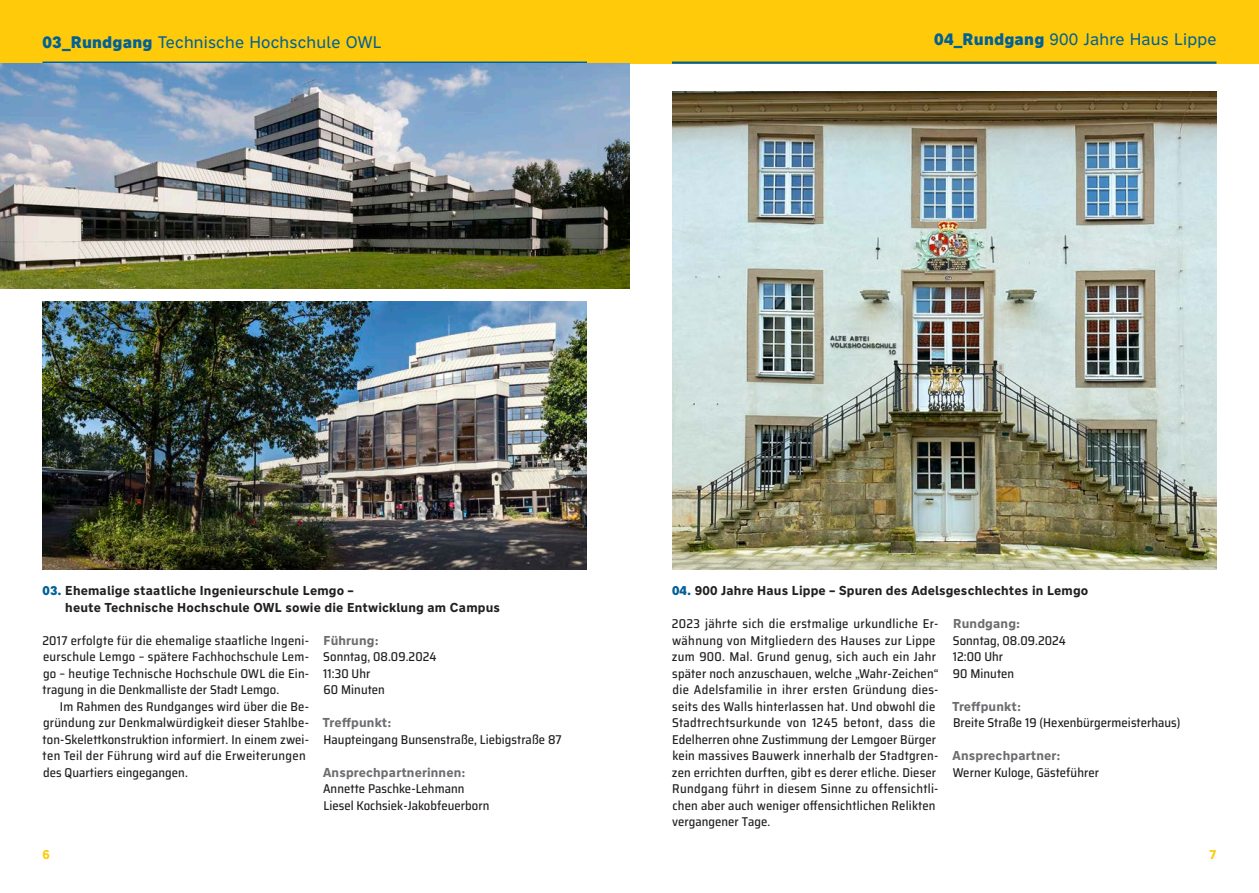
<style>
.page{position:relative;width:1259px;height:893px;background:#fff}
.page>*{position:absolute;margin:0;border:0;box-sizing:border-box;transform-origin:0 0}
._1_Stadt{font:16.5px "Nort";letter-spacing:.01em;color:#016096}
._3_Fließtext{font:500 semi-condensed 12.75px/16.5px "Saira";letter-spacing:.02em;color:#231f20;text-align:justify}
._5_HInweise{font:500 semi-condensed 12.75px "Saira";letter-spacing:.005em;color:#231f20}
._3_Fließtext_2{font:500 semi-condensed 12.75px/16.5px "Saira";letter-spacing:.015em;color:#231f20}
._2_Station{font:700 12.75px/16.5px "Nort";letter-spacing:.01em;color:#231f20}
._4_HInweise_Sub-Head_70{font:700 12.75px "Nort";letter-spacing:.01em;color:#6c6d70}
.t1{font:700 12.75px "Nort";color:#feca0a}
.s1{font-weight:900}
.s2{font-weight:900;color:#016096}
</style>
<div class="page">
<div style="left:0;top:0;width:629px;height:64px;background:#feca0a"></div>
<div style="left:629px;top:0;width:630px;height:64px;background:#feca0a"></div>
<hr style="left:43px;top:62px;width:544px;height:2px;background:#016096">
<hr style="left:672px;top:62px;width:544px;height:2px;background:#016096">
<img style="left:43px;top:302px;width:544px;height:268px">
<img style="left:0;top:64px;width:629px;height:224px">
<img style="left:672px;top:92px;width:544px;height:478px">
<p class="_1_Stadt" style="left:43px;top:31px;width:341px"><span class="s1">03_Rundgang</span> Technische Hochschule OWL</p>
<p class="_1_Stadt" style="left:934px;top:28px;width:284px"><span class="s1">04_Rundgang</span> 900 Jahre Haus Lippe</p>
<p class="_2_Station" style="left:65px;top:582px;width:436px;text-indent:-23px"><span class="s2">03.</span> Ehemalige staatliche Ingenieurschule Lemgo –<br>heute Technische Hochschule OWL sowie die Entwicklung am Campus</p>
<p class="_2_Station" style="left:672px;top:582px;width:418px"><span class="s2">04.</span> 900 Jahre Haus Lippe – Spuren des Adelsgeschlechtes in Lemgo</p>
<p class="_3_Fließtext" style="left:42px;top:632px;width:268px">2017 erfolgte für die ehemalige staatliche Ingeni&shy;eurschule Lemgo – spätere Fachhochschule Lem&shy;go – heutige Technische Hochschule OWL die Ein&shy;tragung in die Denkmalliste der Stadt Lemgo.</p>
<p class="_3_Fließtext_2" style="left:43px;top:698px;width:268px;text-indent:17px">Im Rahmen des Rundganges wird über die Be&shy;gründung zur Denkmalwürdigkeit dieser Stahlbe&shy;ton-Skelettkonstruktion informiert. In einem zwei&shy;ten Teil der Führung wird auf die Erweiterungen des Quartiers eingegangen.</p>
<p class="_4_HInweise_Sub-Head_70" style="left:324px;top:632px;width:57px">Führung:</p>
<p class="_5_HInweise" style="left:323px;top:647px;width:115px">Sonntag, 08.09.2024</p>
<p class="_5_HInweise" style="left:323px;top:663px;width:49px">11:30 Uhr</p>
<p class="_5_HInweise" style="left:324px;top:680px;width:63px">60 Minuten</p>
<p class="_4_HInweise_Sub-Head_70" style="left:323px;top:714px;width:70px">Treffpunkt:</p>
<p class="_5_HInweise" style="left:323px;top:729px;width:240px">Haupteingang Bunsenstraße, Liebigstraße 87</p>
<p class="_4_HInweise_Sub-Head_70" style="left:323px;top:764px;width:144px">Ansprechpartnerinnen:</p>
<p class="_5_HInweise" style="left:323px;top:779px;width:143px">Annette Paschke-Lehmann</p>
<p class="_5_HInweise" style="left:323px;top:795px;width:167px">Liesel Kochsiek-Jakobfeuerborn</p>
<p class="_3_Fließtext" style="left:672px;top:615px;width:268px;text-align:left">2023 jährte sich die erstmalige urkundliche Er&shy;wähnung von Mitgliedern des Hauses zur Lippe zum 900. Mal. Grund genug, sich auch ein Jahr später noch anzuschauen, welche „Wahr-Zeichen“ die Adelsfamilie in ihrer ersten Gründung dies&shy;seits des Walls hinterlassen hat. Und obwohl die Stadtrechtsurkunde von 1245 betont, dass die Edelherren ohne Zustimmung der Lemgoer Bürger kein massives Bauwerk innerhalb der Stadtgren&shy;zen errichten durften, gibt es derer etliche. Dieser Rundgang führt in diesem Sinne zu offensichtli&shy;chen aber auch weniger offensichtlichen Relikten vergangener Tage.</p>
<p class="_4_HInweise_Sub-Head_70" style="left:953px;top:615px;width:69px">Rundgang:</p>
<p class="_5_HInweise" style="left:953px;top:630px;width:115px">Sonntag, 08.09.2024</p>
<p class="_5_HInweise" style="left:952px;top:647px;width:52px">12:00 Uhr</p>
<p class="_5_HInweise" style="left:953px;top:663px;width:63px">90 Minuten</p>
<p class="_4_HInweise_Sub-Head_70" style="left:952px;top:698px;width:70px">Treffpunkt:</p>
<p class="_5_HInweise" style="left:953px;top:713px;width:229px">Breite Straße 19 (Hexenbürgermeisterhaus)</p>
<p class="_4_HInweise_Sub-Head_70" style="left:952px;top:747px;width:109px">Ansprechpartner:</p>
<p class="_5_HInweise" style="left:953px;top:762px;width:148px">Werner Kuloge, Gästeführer</p>
<p class="t1" style="left:43px;top:846px;width:9px">6</p>
<p class="t1" style="left:1209px;top:846px;width:9px">7</p>
</div>
